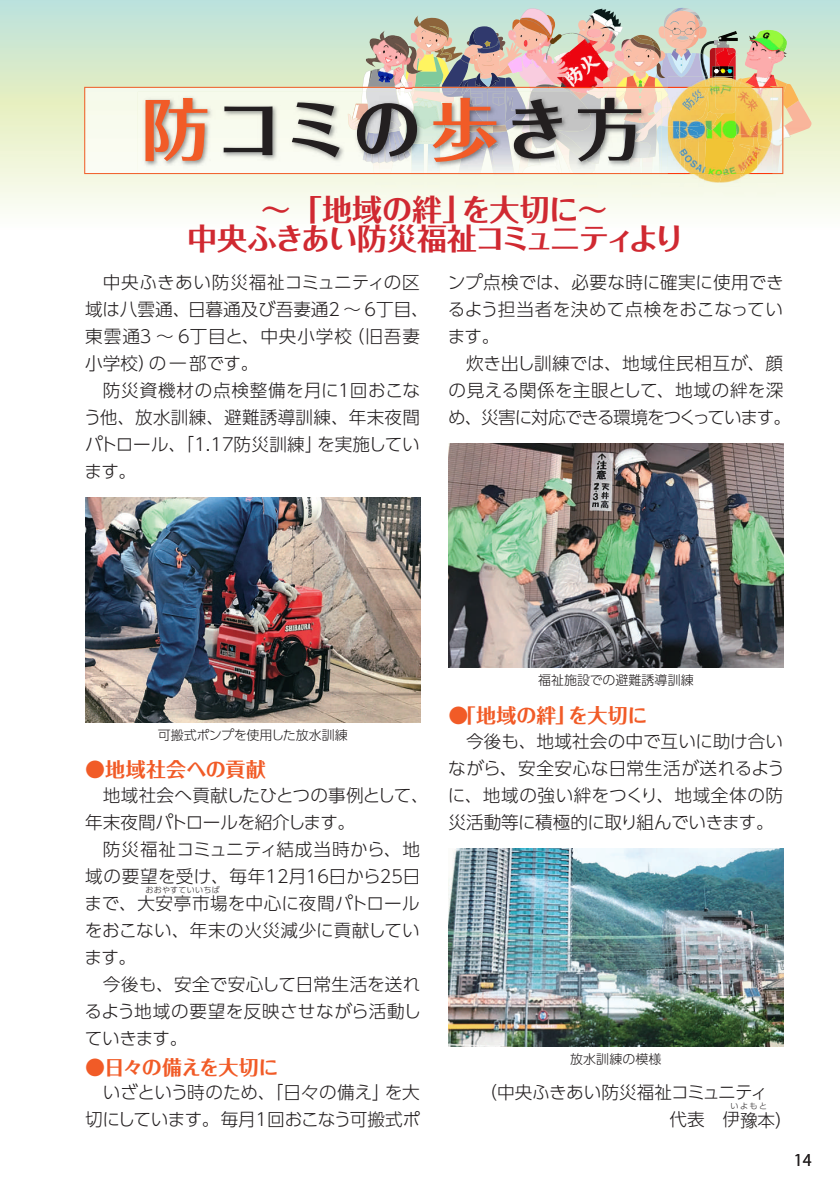
<style>
.page{position:relative;width:840px;height:1191px;background:#fff}
.page>*{position:absolute;margin:0;border:0;box-sizing:border-box;transform-origin:0 0}
.t1{font:67.8px "Folk Pro Bold 90 msp RKSJ H";letter-spacing:.065em;color:#231f20}
.t2{font:30px/29.6px "Folk Pro Bold 90 msp RKSJ H";letter-spacing:-.04em;color:#d02931;text-align:center}
.t3{font:20px "Folk Pro Bold 90 msp RKSJ H";letter-spacing:-.005em;color:#f15b27}
.t4{font:20px "Folk Pro Bold 90 msp RKSJ H";letter-spacing:-.035em;color:#f15b27}
.t5{font:17.6px/27px "UD Shin Go Pr 6 Light 90 msp RKSJ H";color:#231f20;text-align:justify}
.t6{font:17.6px/27px "UD Shin Go Pr 6 Light 90 msp RKSJ H";letter-spacing:-.02em;color:#231f20}
.t7{font:16px "Koz Go Pro Regular 90 msp RKSJ H";color:#231f20}
.t8{font:13px "UD Shin Go Pr 6 Light 90 msp RKSJ H";color:#231f20}
.t9{font:13px "UD Shin Go Pr 6 Light 90 msp RKSJ H";letter-spacing:-.025em;color:#231f20}
.t10{font:8px "UD Shin Go Pr 6 Light 90 msp RKSJ H";letter-spacing:.035em;color:#231f20}
.s1{color:#f15b27}
</style>
<div class="page">
<svg style="left:0;top:0;width:839px;height:212px;background:#dbecd8"></svg>
<div style="left:362px;top:197px;width:112px;height:15px;background:#f9fbf1"></div>
<div style="left:619px;top:197px;width:168px;height:15px;background:#f9fbf1"></div>
<img style="left:426px;top:176px;width:13px;height:21px">
<img style="left:411px;top:176px;width:12px;height:21px">
<img style="left:453px;top:46px;width:7px;height:13px">
<img style="left:449px;top:48px;width:5px;height:11px">
<img style="left:426px;top:55px;width:23px;height:4px">
<img style="left:426px;top:57px;width:17px;height:16px">
<svg style="left:413px;top:15px;width:7px;height:12px"></svg>
<img style="left:414px;top:25px;width:5px;height:6px">
<img style="left:419px;top:18px;width:30px;height:15px">
<svg style="left:426px;top:33px;width:27px;height:22px"></svg>
<img style="left:428px;top:26px;width:20px;height:13px">
<img style="left:520px;top:176px;width:4px;height:8px">
<img style="left:519px;top:76px;width:3px;height:11px">
<img style="left:551px;top:15px;width:3px;height:14px">
<svg style="left:511px;top:19px;width:8px;height:12px"></svg>
<img style="left:512px;top:22px;width:10px;height:20px">
<img style="left:519px;top:18px;width:34px;height:20px">
<img style="left:520px;top:8px;width:31px;height:21px">
<img style="left:520px;top:19px;width:28px;height:17px">
<img style="left:500px;top:42px;width:22px;height:34px">
<svg style="left:557px;top:189px;width:41px;height:19px"></svg>
<svg style="left:496px;top:184px;width:41px;height:30px"></svg>
<img style="left:509px;top:176px;width:11px;height:21px">
<img style="left:493px;top:176px;width:16px;height:21px">
<img style="left:466px;top:33px;width:39px;height:23px">
<img style="left:473px;top:66px;width:3px;height:7px">
<img style="left:476px;top:66px;width:24px;height:7px">
<img style="left:473px;top:26px;width:26px;height:15px">
<img style="left:469px;top:28px;width:15px;height:13px">
<img style="left:452px;top:176px;width:27px;height:21px">
<img style="left:459px;top:176px;width:16px;height:19px">
<img style="left:441px;top:59px;width:27px;height:14px">
<img style="left:483px;top:39px;width:15px;height:2px">
<svg style="left:460px;top:41px;width:44px;height:25px"></svg>
<img style="left:521px;top:176px;width:37px;height:6px">
<img style="left:558px;top:176px;width:39px;height:21px">
<img style="left:659px;top:174px;width:39px;height:23px">
<img style="left:698px;top:183px;width:5px;height:14px">
<img style="left:679px;top:183px;width:4px;height:14px">
<img style="left:362px;top:70px;width:3px;height:17px">
<img style="left:374px;top:194px;width:5px;height:3px">
<img style="left:374px;top:176px;width:5px;height:18px">
<img style="left:379px;top:176px;width:24px;height:21px">
<img style="left:630px;top:176px;width:10px;height:21px">
<img style="left:642px;top:176px;width:9px;height:21px">
<img style="left:774px;top:174px;width:2px;height:23px">
<img style="left:718px;top:183px;width:27px;height:14px">
<img style="left:784px;top:100px;width:27px;height:35px">
<img style="left:782px;top:95px;width:4px;height:12px">
<img style="left:782px;top:125px;width:8px;height:14px">
<img style="left:786px;top:84px;width:12px;height:16px">
<svg style="left:411px;top:174px;width:28px;height:2px"></svg>
<svg style="left:493px;top:174px;width:28px;height:2px"></svg>
<img style="left:458px;top:174px;width:22px;height:2px">
<img style="left:521px;top:174px;width:40px;height:2px">
<svg style="left:630px;top:174px;width:21px;height:2px"></svg>
<svg style="left:426px;top:73px;width:92px;height:14px"></svg>
<svg style="left:570px;top:174px;width:25px;height:2px"></svg>
<svg style="left:372px;top:174px;width:18px;height:2px"></svg>
<svg style="left:84px;top:87px;width:698px;height:87px"></svg>
<img style="left:703px;top:174px;width:69px;height:9px">
<img style="left:667px;top:174px;width:31px;height:9px">
<svg style="left:698px;top:174px;width:5px;height:9px"></svg>
<svg style="left:679px;top:174px;width:5px;height:9px"></svg>
<svg style="left:728px;top:174px;width:14px;height:12px"></svg>
<img style="left:719px;top:174px;width:21px;height:9px">
<svg style="left:772px;top:131px;width:1px;height:18px"></svg>
<svg style="left:772px;top:97px;width:9px;height:6px"></svg>
<img style="left:575px;top:8px;width:166px;height:116px">
<img style="left:667px;top:87px;width:105px;height:87px">
<img style="left:448px;top:848px;width:334px;height:198px">
<img style="left:448px;top:443px;width:334px;height:225px">
<img style="left:85px;top:497px;width:335px;height:225px">
<img style="left:365px;top:31px;width:61px;height:65px">
<img style="left:522px;top:29px;width:120px;height:64px">
<img style="left:715px;top:29px;width:71px;height:66px">
<h1 class="t1" style="left:142px;top:104px;width:503px"><span class="s1">防</span>コミの<span class="s1">歩</span>き方</h1>
<h2 class="t2" style="left:187px;top:199px;width:498px">～「地域の絆」を大切に～<br>中央ふきあい防災福祉コミュニティより</h2>
<p class="t5" style="left:85px;top:271px;width:345px;text-align:left;text-indent:18px">中央ふきあい防災福祉コミュニティの区域は八雲通、日暮通及び吾妻通2 ～ 6丁目、東雲通3 ～ 6丁目と、中央小学校（旧吾妻小学校）の一部です。</p>
<p class="t5" style="left:84px;top:379px;width:338px;text-indent:19px">防災資機材の点検整備を月に1回おこなう他、放水訓練、避難誘導訓練、年末夜間パトロール、「1.17防災訓練」を実施しています。</p>
<p class="t5" style="left:447px;top:271px;width:337px">ンプ点検では、必要な時に確実に使用できるよう担当者を決めて点検をおこなっています。</p>
<p class="t6" style="left:448px;top:352px;width:344px;text-align:center">炊き出し訓練では、地域住民相互が、顔<br>の見える関係を主眼として、地域の絆を深め、災害に対応できる環境をつくっています。</p>
<p class="t9" style="left:157px;top:730px;width:191px">可搬式ポンプを使用した放水訓練</p>
<p class="t3" style="left:85px;top:762px;width:182px">●地域社会への貢献</p>
<p class="t6" style="left:85px;top:784px;width:345px;text-indent:18px">地域社会へ貢献したひとつの事例として、年末夜間パトロールを紹介します。</p>
<p class="t5" style="left:85px;top:838px;width:337px;text-indent:18px">防災福祉コミュニティ結成当時から、地域の要望を受け、毎年12月16日から25日まで、大安亭市場を中心に夜間パトロール</p>
<p class="t10" style="left:145px;top:887px;width:76px">おおやすていいちば</p>
<p class="t5" style="left:85px;top:919px;width:336px">をおこない、年末の火災減少に貢献しています。</p>
<p class="t5" style="left:85px;top:973px;width:338px;text-indent:18px">今後も、安全で安心して日常生活を送れるよう地域の要望を反映させながら活動していきます。</p>
<p class="t4" style="left:85px;top:1059px;width:195px">●日々の備えを大切に</p>
<p class="t6" style="left:85px;top:1081px;width:336px;text-align:right">いざという時のため、「日々の備え」を大切にしています。毎月1回おこなう可搬式ポ</p>
<p class="t8" style="left:537px;top:675px;width:157px">福祉施設での避難誘導訓練</p>
<p class="t3" style="left:448px;top:708px;width:200px">●「地域の絆」を大切に</p>
<p class="t5" style="left:447px;top:730px;width:338px;text-indent:18px">今後も、地域社会の中で互いに助け合いながら、安全安心な日常生活が送れるように、地域の強い絆をつくり、地域全体の防災活動等に積極的に取り組んでいきます。</p>
<p class="t8" style="left:570px;top:1054px;width:92px">放水訓練の模様</p>
<p class="t5" style="left:669px;top:1081px;width:125px;text-indent:-190px">（中央ふきあい防災福祉コミュニティ　代表　伊豫本）</p>
<p class="t10" style="left:730px;top:1103px;width:38px">いよもと</p>
<p class="t7" style="left:793px;top:1154px;width:19px">14</p>
</div>
